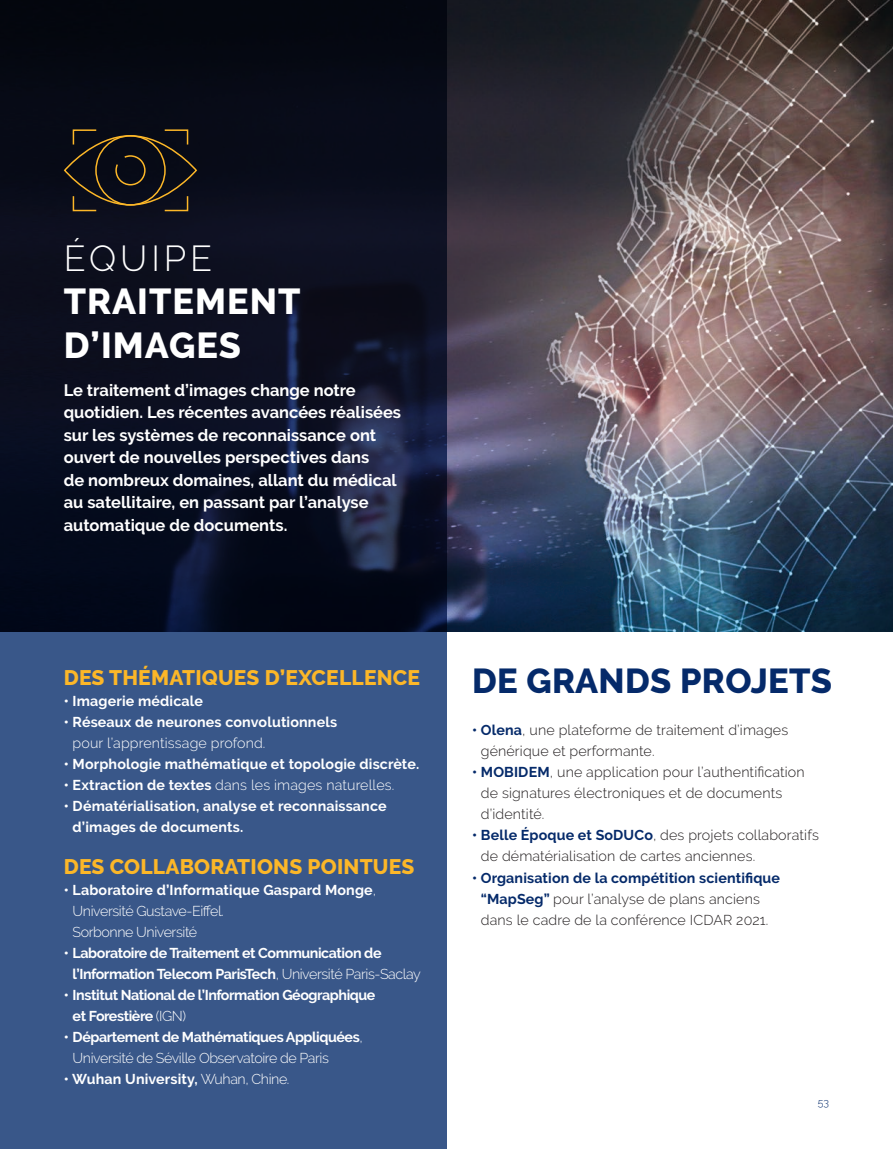
<style>
.page{position:relative;width:893px;height:1149px;background:#fff}
.page>*{position:absolute;margin:0;border:0;box-sizing:border-box;transform-origin:0 0}
.t1{font:800 36px/43.5px "Raleway";letter-spacing:.03em;color:#fff}
.t2{font:300 36px "Raleway";letter-spacing:.11em;color:#fff}
.t3{font:800 34.5px "Raleway";letter-spacing:.01em;color:#052a6a}
.t4{font:800 21px "Raleway";letter-spacing:.01em;color:#fcb728}
.t5{font:700 16.5px/22.5px "Raleway";color:#fff}
.t6{font:300 14.25px/21px "Raleway";letter-spacing:.01em;color:#231f20}
.t7{font:700 14.25px/21px "Raleway";letter-spacing:.005em;color:#fff}
.t8{font:300 14.25px/21px "Raleway";letter-spacing:-.03em;color:#fff}
.t9{font:700 14.25px/21px "Raleway";letter-spacing:-.03em;color:#fff}
.t10{font:300 14.25px "Raleway";letter-spacing:.01em;color:#fff}
.t11{font:300 10.5px "Raleway";color:#052a6a}
.s1{font-weight:700}
.s2{font-weight:300}
.s3{font-weight:700;color:#052a6a}
</style>
<div class="page">
<img style="left:446px;top:0;width:447px;height:631px">
<svg style="left:0;top:0;width:446px;height:1148px;background:#1f2f4f"></svg>
<svg style="left:63px;top:129px;width:135px;height:83px;background:#1f1b19"></svg>
<h1 class="t2" style="left:64px;top:237px;width:150px">ÉQUIPE</h1>
<h1 class="t1" style="left:64px;top:280px;width:238px">TRAITEMENT<br>D’IMAGES</h1>
<p class="t5" style="left:64px;top:378px;width:339px">Le traitement d’images change notre quotidien. Les récentes avancées réalisées sur les systèmes de reconnaissance ont ouvert de nouvelles perspectives dans<br>de nombreux domaines, allant du médical au satellitaire, en passant par l’analyse automatique de documents.</p>
<h3 class="t4" style="left:64px;top:665px;width:358px">DES THÉMATIQUES D’EXCELLENCE</h3>
<p class="t7" style="left:64px;top:690px;width:141px">• Imagerie médicale</p>
<p class="t7" style="left:64px;top:711px;width:275px">• Réseaux de neurones convolutionnels</p>
<p class="t10" style="left:73px;top:734px;width:194px">pour l’apprentissage profond.</p>
<p class="t7" style="left:64px;top:753px;width:357px">• Morphologie mathématique et topologie discrète.</p>
<p class="t10" style="left:64px;top:776px;width:332px"><span class="s1">• Extraction de textes</span> dans les images naturelles.</p>
<p class="t7" style="left:73px;top:795px;width:316px;text-indent:-9px">• Dématérialisation, analyse et reconnaissance d’images de documents.</p>
<h3 class="t4" style="left:64px;top:854px;width:352px">DES COLLABORATIONS POINTUES</h3>
<p class="t8" style="left:73px;top:879px;width:305px;text-indent:-9px"><span class="s1">• Laboratoire d’Informatique Gaspard Monge</span>,<br>Université Gustave-Eiffel.<br>Sorbonne Université</p>
<p class="t9" style="left:73px;top:942px;width:350px;text-indent:-9px">• Laboratoire de Traitement et Communication de l’Information Telecom ParisTech<span class="s2">, Université Paris-Saclay</span></p>
<p class="t9" style="left:73px;top:984px;width:304px;text-indent:-9px">• Institut National de l’Information Géographique et Forestière <span class="s2">(IGN)</span></p>
<p class="t8" style="left:73px;top:1026px;width:292px;text-indent:-9px"><span class="s1">• Département de Mathématiques Appliquées</span>,<br>Université de Séville Observatoire de Paris</p>
<p class="t7" style="left:64px;top:1068px;width:227px">• Wuhan University, <span class="s2">Wuhan, Chine.</span></p>
<h2 class="t3" style="left:472px;top:661px;width:362px">DE GRANDS PROJETS</h2>
<p class="t6" style="left:481px;top:719px;width:309px;text-indent:-9px"><span class="s3">• Olena</span>, une plateforme de traitement d’images générique et performante.</p>
<p class="t6" style="left:481px;top:761px;width:325px;text-indent:-9px"><span class="s3">• MOBIDEM</span>, une application pour l’authentification de signatures électroniques et de documents d’identité.</p>
<p class="t6" style="left:481px;top:824px;width:339px;text-indent:-9px"><span class="s3">• Belle Époque et SoDUCo</span>, des projets collaboratifs de dématérialisation de cartes anciennes.</p>
<p class="t6" style="left:481px;top:866px;width:301px;text-indent:-9px"><span class="s3">• Organisation de la compétition scientifique “MapSeg”</span> pour l’analyse de plans anciens dans le cadre de la conférence ICDAR 2021.</p>
<p class="t11" style="left:818px;top:1095px;width:13px">53</p>
</div>
